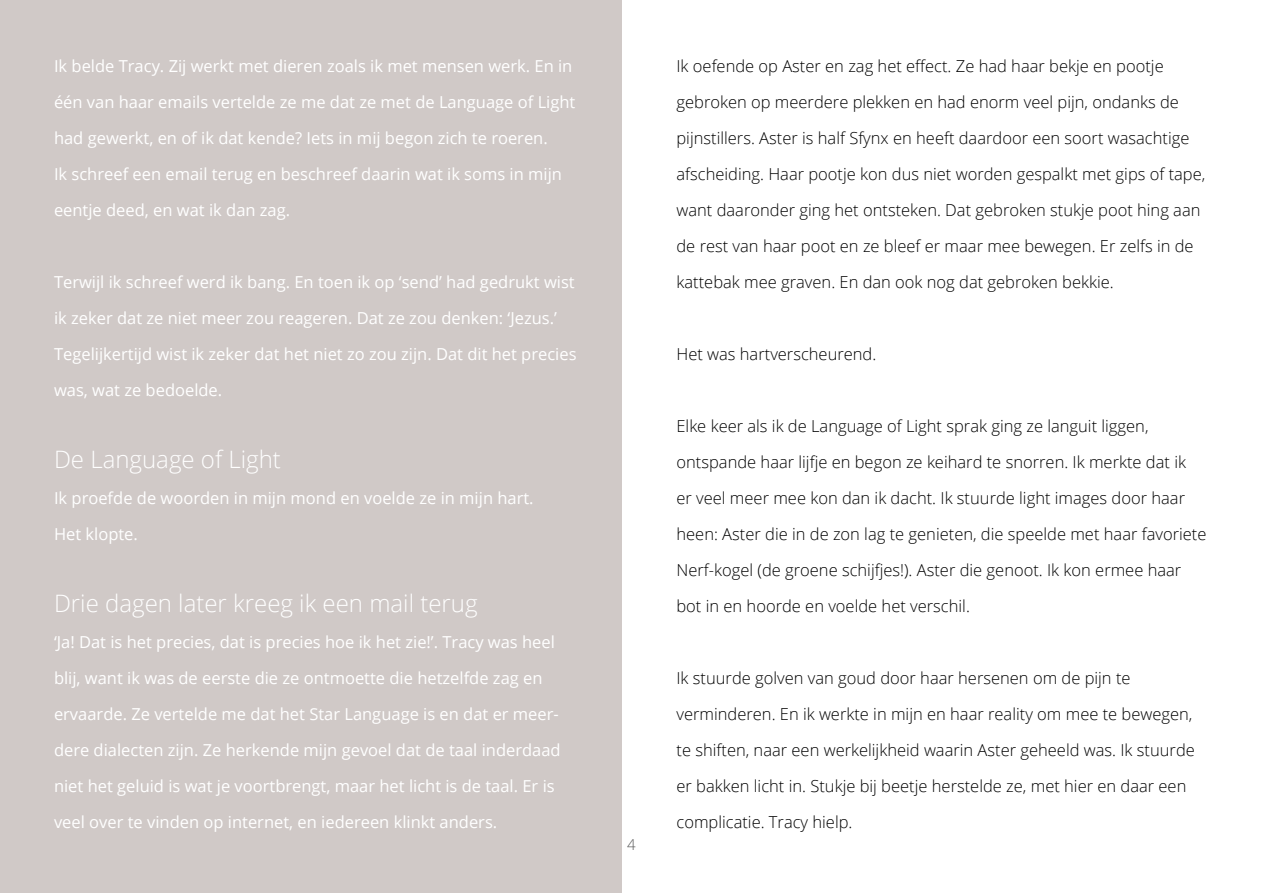
<style>
.page{position:relative;width:1263px;height:893px;background:#fff}
.page>*{position:absolute;margin:0;border:0;box-sizing:border-box;transform-origin:0 0}
.t1{font:300 24px "Open Sans";color:#fff}
.t2{font:300 16.5px/36px "Open Sans";color:#000}
.t3{font:16.5px/36px "Open Sans";color:#fff}
.t4{font:300 15px "Open Sans";color:#555}
</style>
<div class="page">
<div style="left:0;top:0;width:621px;height:893px;background:#d0c9c7"></div>
<p class="t3" style="left:54px;top:48px;width:523px">Ik belde Tracy. Zij werkt met dieren zoals ik met mensen werk. En in één van haar emails vertelde ze me dat ze met de Language of Light had gewerkt, en of ik dat kende? Iets in mij begon zich te roeren.<br>Ik schreef een email terug en beschreef daarin wat ik soms in mijn eentje deed, en wat ik dan zag.</p>
<p class="t3" style="left:54px;top:264px;width:524px">Terwijl ik schreef werd ik bang. En toen ik op ‘send’ had gedrukt wist ik zeker dat ze niet meer zou reageren. Dat ze zou denken: ‘Jezus.’ Tegelijkertijd wist ik zeker dat het niet zo zou zijn. Dat dit het precies was, wat ze bedoelde.</p>
<h1 class="t1" style="left:54px;top:443px;width:228px">De Language of Light</h1>
<p class="t3" style="left:54px;top:480px;width:481px">Ik proefde de woorden in mijn mond en voelde ze in mijn hart.<br>Het klopte.</p>
<h1 class="t1" style="left:54px;top:587px;width:425px">Drie dagen later kreeg ik een mail terug</h1>
<p class="t3" style="left:54px;top:624px;width:508px">‘Ja! Dat is het precies, dat is precies hoe ik het zie!’. Tracy was heel blij, want ik was de eerste die ze ontmoette die hetzelfde zag en ervaarde. Ze vertelde me dat het Star Language is en dat er meer&shy;dere dialecten zijn. Ze herkende mijn gevoel dat de taal inderdaad niet het geluid is wat je voortbrengt, maar het licht is de taal. Er is veel over te vinden op internet, en iedereen klinkt anders.</p>
<p class="t4" style="left:627px;top:835px;width:10px">4</p>
<p class="t2" style="left:676px;top:48px;width:530px">Ik oefende op Aster en zag het effect. Ze had haar bekje en pootje gebroken op meerdere plekken en had enorm veel pijn, ondanks de pijnstillers. Aster is half Sfynx en heeft daardoor een soort wasachtige afscheiding. Haar pootje kon dus niet worden gespalkt met gips of tape, want daaronder ging het ontsteken. Dat gebroken stukje poot hing aan de rest van haar poot en ze bleef er maar mee bewegen. Er zelfs in de kattebak mee graven. En dan ook nog dat gebroken bekkie.</p>
<p class="t2" style="left:676px;top:336px;width:201px">Het was hartverscheurend.</p>
<p class="t2" style="left:676px;top:408px;width:531px">Elke keer als ik de Language of Light sprak ging ze languit liggen, ontspande haar lijfje en begon ze keihard te snorren. Ik merkte dat ik<br>er veel meer mee kon dan ik dacht. Ik stuurde light images door haar heen: Aster die in de zon lag te genieten, die speelde met haar favoriete Nerf-kogel (de groene schijfjes!). Aster die genoot. Ik kon ermee haar bot in en hoorde en voelde het verschil.</p>
<p class="t2" style="left:676px;top:660px;width:520px">Ik stuurde golven van goud door haar hersenen om de pijn te verminderen. En ik werkte in mijn en haar reality om mee te bewegen, te shiften, naar een werkelijkheid waarin Aster geheeld was. Ik stuurde er bakken licht in. Stukje bij beetje herstelde ze, met hier en daar een complicatie. Tracy hielp.</p>
</div>
